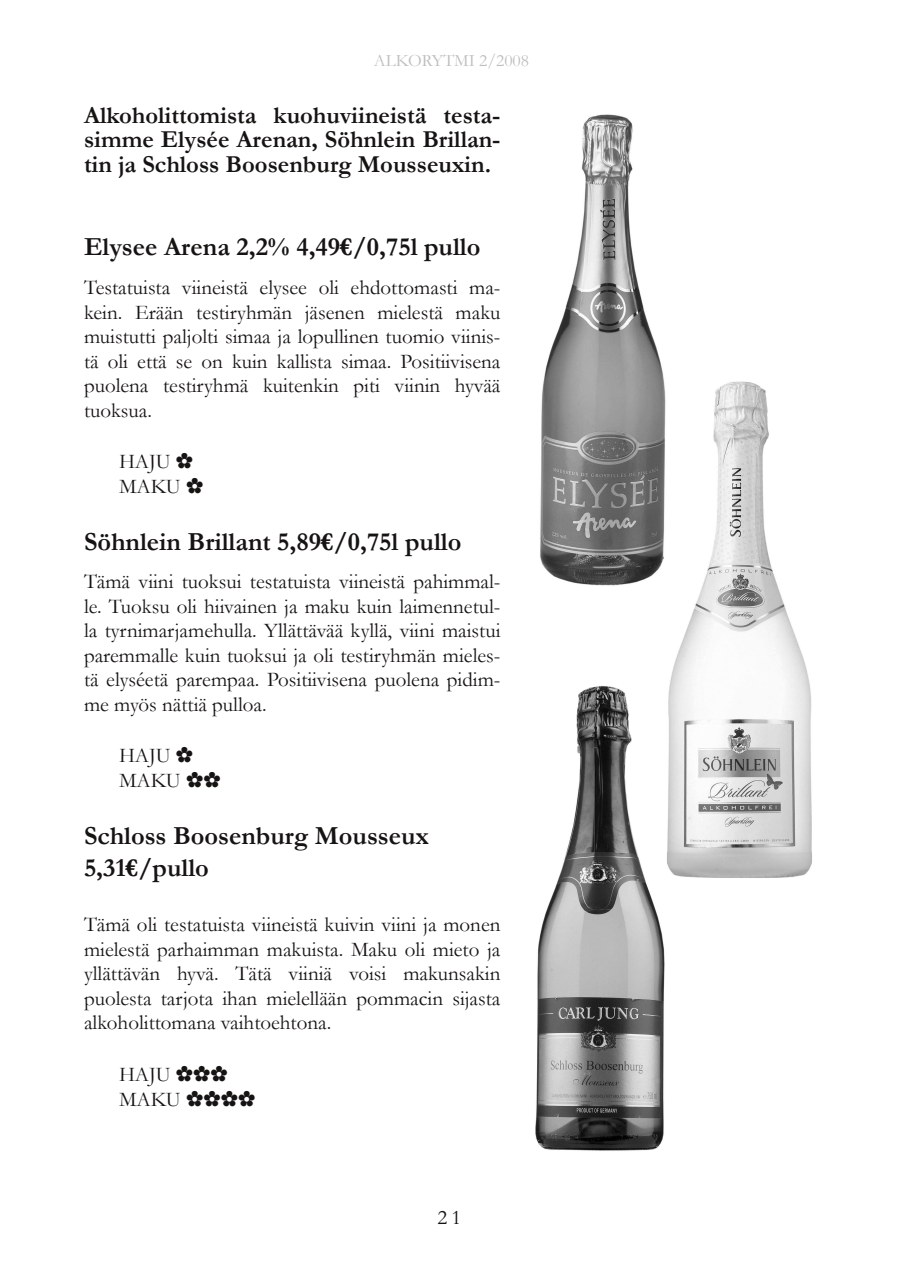
<style>
.page{position:relative;width:903px;height:1271px;background:#fff}
.page>*{position:absolute;margin:0;border:0;box-sizing:border-box;transform-origin:0 0}
.t1{font:700 26.25px/31.5px "Garamond";color:#161413}
.t2{font:700 24.5px/24.5px "Garamond";color:#161413;text-align:justify}
.t3{font:21px/24.5px "Garamond";color:#161413;text-align:justify}
.t4{font:17.5px "Garamond";color:#bebebe}
</style>
<div class="page">
<img style="left:535px;top:686px;width:130px;height:465px">
<img style="left:667px;top:382px;width:145px;height:496px">
<img style="left:540px;top:114px;width:142px;height:476px">
<p class="t4" style="left:374px;top:51px;width:157px">ALKORYTMI 2/2008</p>
<p class="t2" style="left:84px;top:103px;width:418px">Alkoholittomista kuohuviineistä testa&shy;simme Elysée Arenan, Söhnlein Brillan&shy;tin ja Schloss Boosenburg Mousseuxin.</p>
<p class="t1" style="left:84px;top:231px;width:398px">Elysee Arena 2,2% 4,49€/0,75l pullo</p>
<p class="t3" style="left:84px;top:275px;width:418px">Testatuista viineistä elysee oli ehdottomasti ma&shy;kein. Erään testiryhmän jäsenen mielestä maku muistutti paljolti simaa ja lopullinen tuomio viinis&shy;tä oli että se on kuin kallista simaa. Positiivisena puolena testiryhmä kuitenkin piti viinin hyvää tuoksua.</p>
<p class="t3" style="left:119px;top:449px;width:63px;line-height:25.2px">HAJU<br>MAKU</p>
<p class="t1" style="left:84px;top:526px;width:379px">Söhnlein Brillant 5,89€/0,75l pullo</p>
<p class="t3" style="left:84px;top:569px;width:418px">Tämä viini tuoksui testatuista viineistä pahimmal&shy;le. Tuoksu oli hiivainen ja maku kuin laimennetul&shy;la tyrnimarjamehulla. Yllättävää kyllä, viini maistui paremmalle kuin tuoksui ja oli testiryhmän mieles&shy;tä elyséetä parempaa. Positiivisena puolena pidim&shy;me myös nättiä pulloa.</p>
<p class="t3" style="left:119px;top:743px;width:63px;line-height:25.2px">HAJU<br>MAKU</p>
<p class="t1" style="left:84px;top:820px;width:346px">Schloss Boosenburg Mousseux<br>5,31€/pullo</p>
<p class="t3" style="left:84px;top:912px;width:418px">Tämä oli testatuista viineistä kuivin viini ja monen mielestä parhaimman makuista. Maku oli mieto ja yllättävän hyvä. Tätä viiniä voisi makunsakin puolesta tarjota ihan mielellään pommacin sijasta alkoholittomana vaihtoehtona.</p>
<p class="t3" style="left:119px;top:1062px;width:63px;line-height:25.2px">HAJU<br>MAKU</p>
<p class="t3" style="left:438px;top:1205px;width:25px">21</p>
</div>
